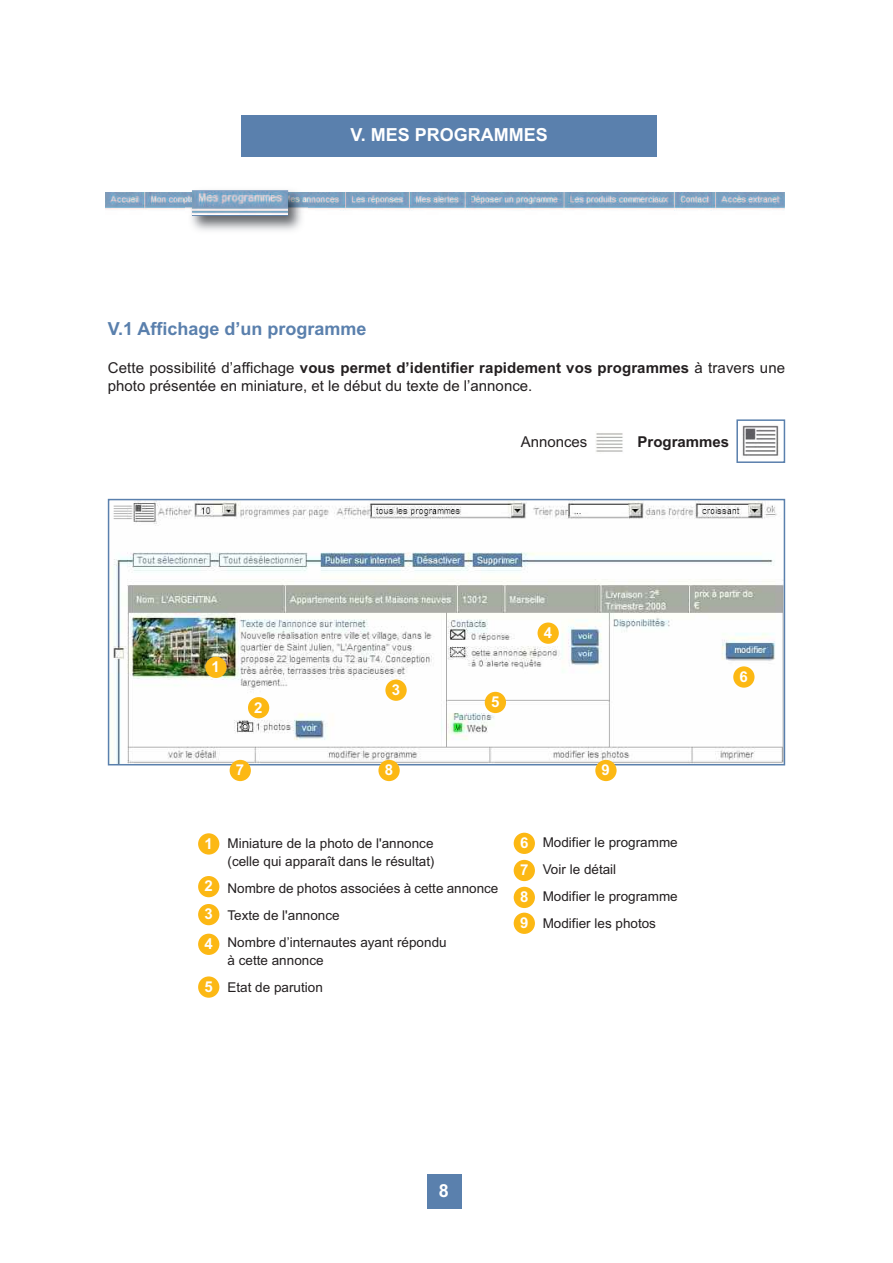
<style>
.page{position:relative;width:893px;height:1263px;background:#fff}
.page>*{position:absolute;margin:0;border:0;box-sizing:border-box;transform-origin:0 0}
.t1{font:700 18px "Arial";color:#5a80ad}
.t2{font:700 18px "Arial";color:#fff}
.t3{font:15px/18px "Arial";color:#231f20}
.t4{font:700 15px/28px "Arial";color:#fff}
.t5{font:700 15px "Arial";color:#231f20}
.t6{font:13.5px/27px "Arial";color:#231f20}
.s1{font-weight:700}
</style>
<div class="page">
<div style="left:427px;top:1175px;width:34px;height:34px;background:#5a80ad"></div>
<img style="left:113px;top:502px;width:669px;height:260px">
<div style="left:108px;top:499px;width:677px;height:266px;border:2px solid #5a80ad"></div>
<div style="left:205px;top:657px;width:22px;height:21px;background:#fcb814;border-radius:50%"></div>
<div style="left:248px;top:697px;width:21px;height:21px;background:#fcb814;border-radius:50%"></div>
<div style="left:385px;top:679px;width:22px;height:22px;background:#fcb814;border-radius:50%"></div>
<div style="left:538px;top:622px;width:21px;height:22px;background:#fcb814;border-radius:50%"></div>
<img style="left:596px;top:433px;width:27px;height:19px">
<div style="left:736px;top:419px;width:49px;height:44px;border:2px solid #5a80ad"></div>
<div style="left:733px;top:666px;width:21px;height:22px;background:#fcb814;border-radius:50%"></div>
<div style="left:198px;top:833px;width:21px;height:21px;background:#fcb814;border-radius:50%"></div>
<div style="left:198px;top:876px;width:21px;height:21px;background:#fcb814;border-radius:50%"></div>
<div style="left:198px;top:904px;width:21px;height:21px;background:#fcb814;border-radius:50%"></div>
<div style="left:514px;top:833px;width:21px;height:21px;background:#fcb814;border-radius:50%"></div>
<div style="left:514px;top:860px;width:21px;height:21px;background:#fcb814;border-radius:50%"></div>
<div style="left:241px;top:115px;width:415px;height:41px;background:#5a80ad"></div>
<div style="left:485px;top:692px;width:21px;height:21px;background:#fcb814;border-radius:50%"></div>
<div style="left:514px;top:887px;width:21px;height:21px;background:#fcb814;border-radius:50%"></div>
<div style="left:230px;top:760px;width:21px;height:21px;background:#fcb814;border-radius:50%"></div>
<div style="left:378px;top:760px;width:22px;height:21px;background:#fcb814;border-radius:50%"></div>
<div style="left:595px;top:760px;width:22px;height:21px;background:#fcb814;border-radius:50%"></div>
<div style="left:198px;top:934px;width:21px;height:21px;background:#fcb814;border-radius:50%"></div>
<div style="left:198px;top:976px;width:21px;height:22px;background:#fcb814;border-radius:50%"></div>
<div style="left:514px;top:913px;width:21px;height:21px;background:#fcb814;border-radius:50%"></div>
<img style="left:105px;top:193px;width:680px;height:18px">
<img style="left:186px;top:190px;width:121px;height:41px">
<img style="left:186px;top:193px;width:121px;height:22px">
<div style="left:192px;top:190px;width:96px;height:26px;border:1px solid #5a80ad"></div>
<img style="left:193px;top:191px;width:94px;height:24px">
<img style="left:742px;top:425px;width:37px;height:31px">
<h1 class="t2" style="left:351px;top:124px;width:199px">V. MES PROGRAMMES</h1>
<h1 class="t1" style="left:108px;top:319px;width:260px">V.1 Affichage d’un programme</h1>
<p class="t3" style="left:108px;top:359px;width:679px">Cette possibilité d’affichage <span class="s1">vous permet d’identifier rapidement vos programmes</span> à travers une photo présentée en miniature, et le début du texte de l’annonce.</p>
<p class="t3" style="left:521px;top:433px;width:68px">Annonces</p>
<p class="t5" style="left:638px;top:433px;width:93px">Programmes</p>
<p class="t4" style="left:212px;top:653px;width:10px">1</p>
<p class="t4" style="left:254px;top:693px;width:10px">2</p>
<p class="t4" style="left:392px;top:676px;width:10px">3</p>
<p class="t4" style="left:491px;top:688px;width:10px">5</p>
<p class="t4" style="left:544px;top:619px;width:10px">4</p>
<p class="t4" style="left:236px;top:756px;width:10px">7</p>
<p class="t4" style="left:385px;top:756px;width:10px">8</p>
<p class="t4" style="left:602px;top:756px;width:10px">9</p>
<p class="t4" style="left:204px;top:829px;width:10px">1</p>
<p class="t4" style="left:204px;top:872px;width:10px">2<br>3</p>
<p class="t4" style="left:204px;top:930px;width:10px">4</p>
<p class="t4" style="left:204px;top:973px;width:10px">5</p>
<p class="t6" style="left:228px;top:834px;width:209px;line-height:18px">Miniature de la photo de l'annonce (celle qui apparaît dans le résultat)</p>
<p class="t6" style="left:228px;top:875px;width:272px">Nombre de photos associées à cette annonce<br>Texte de l'annonce<br>Nombre d’internautes ayant répondu</p>
<p class="t6" style="left:228px;top:947px;width:98px">à cette annonce<br>Etat de parution</p>
<p class="t4" style="left:520px;top:829px;width:10px;line-height:27.3px">6<br>7</p>
<p class="t6" style="left:543px;top:829px;width:137px">Modifier le programme<br>Voir le détail<br>Modifier le programme<br>Modifier les photos</p>
<p class="t4" style="left:520px;top:883px;width:10px">8</p>
<p class="t4" style="left:520px;top:909px;width:10px">9</p>
<p class="t4" style="left:740px;top:663px;width:10px">6</p>
<h1 class="t2" style="left:439px;top:1181px;width:12px">8</h1>
</div>
